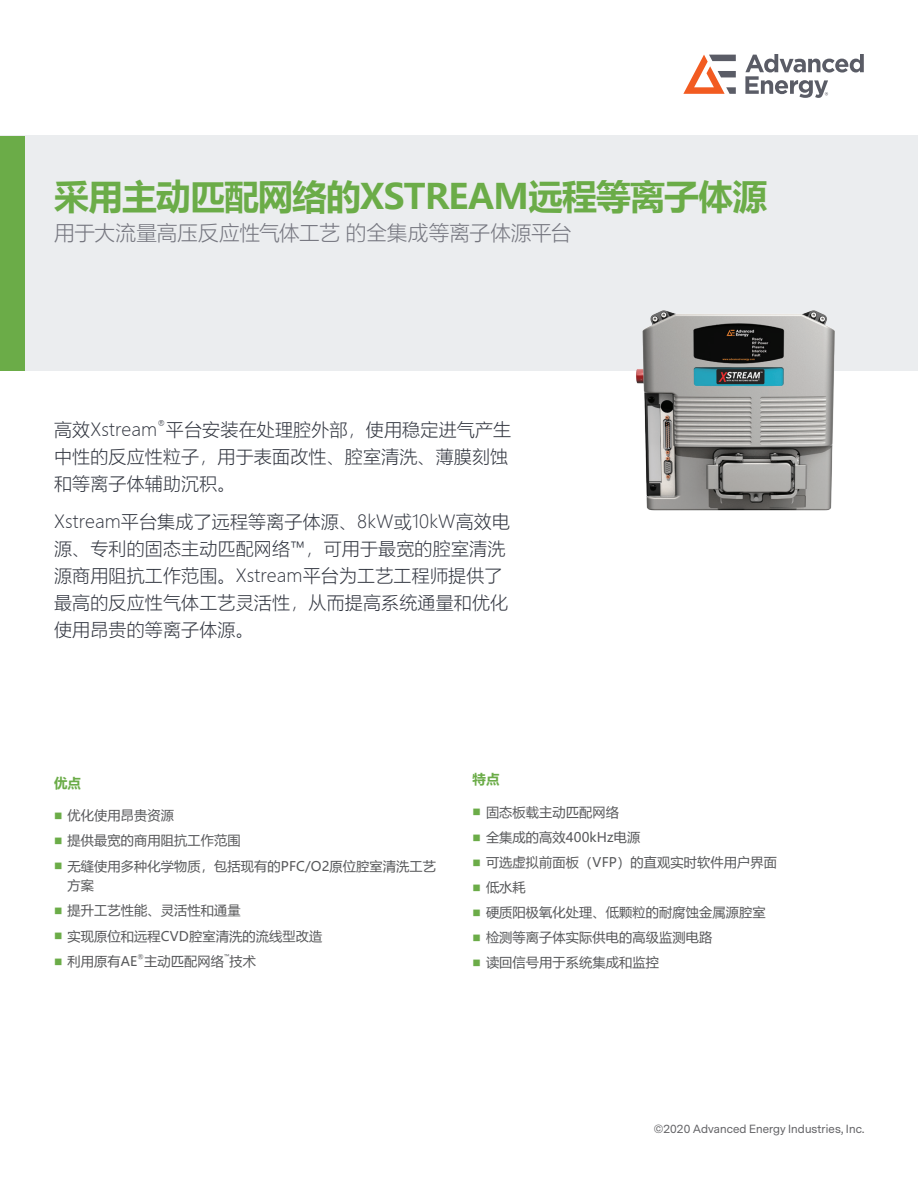
<style>
.page{position:relative;width:918px;height:1188px;background:#fff}
.page>*{position:absolute;margin:0;border:0;box-sizing:border-box;transform-origin:0 0}
.t1{font:700 34.95px "Microsoft Ya Hei UI";letter-spacing:-.025em;color:#6bac48}
.TitleSub{font:20.55px "Microsoft Ya Hei UI Light";letter-spacing:-.01em;color:#75767f}
.Product_Overview_bod{font:18px/27px "Microsoft Ya Hei UI Light";letter-spacing:.01em;color:#323640}
.Cover_Heading{font:700 13.5px "Microsoft Ya Hei UI";color:#6bac48}
.Bulleted{font:13.2px/19.8px "Microsoft Ya Hei UI";letter-spacing:.01em;color:#57585a}
.t2{font:11.1px "Messina Sans";letter-spacing:.01em;color:#636366}
.Product_Overview_bod-2{font:9px "Microsoft Ya Hei UI Light";color:#323640}
.Bulleted-2{font:6.6px "Microsoft Ya Hei UI";color:#57585a}
.s1{color:#6bac48}
</style>
<div class="page">
<div style="left:0;top:136px;width:918px;height:235px;background:#ebedef"></div>
<div style="left:0;top:136px;width:24px;height:235px;background:#6bac48"></div>
<img style="left:636px;top:310px;width:199px;height:201px">
<svg style="left:683px;top:55px;width:53px;height:39px"></svg>
<svg style="left:745px;top:54px;width:119px;height:44px"></svg>
<p class="t1" style="left:54px;top:172px;width:715px">采用主动匹配网络的XSTREAM远程等离子体源</p>
<p class="TitleSub" style="left:54px;top:219px;width:519px">用于大流量高压反应性气体工艺 的全集成等离子体源平台</p>
<p class="Product_Overview_bod" style="left:54px;top:415px;width:105px">高效Xstream</p>
<p class="Product_Overview_bod-2" style="left:157px;top:417px;width:10px">®</p>
<p class="Product_Overview_bod" style="left:54px;top:415px;width:459px;text-indent:112px">平台安装在处理腔外部，使用稳定进气产生中性的反应性粒子，用于表面改性、腔室清洗、薄膜刻蚀和等离子体辅助沉积。</p>
<p class="Product_Overview_bod" style="left:54px;top:508px;width:458px">Xstream平台集成了远程等离子体源、8kW或10kW高效电源、专利的固态主动匹配网络™，可用于最宽的腔室清洗源商用阻抗工作范围。Xstream平台为工艺工程师提供了最高的反应性气体工艺灵活性，从而提高系统通量和优化使用昂贵的等离子体源。</p>
<p class="Cover_Heading" style="left:54px;top:773px;width:28px">优点</p>
<p class="Bulleted" style="left:54px;top:805px;width:122px"><span class="s1">■</span> 优化使用昂贵资源</p>
<p class="Bulleted" style="left:54px;top:830px;width:188px"><span class="s1">■</span> 提供最宽的商用阻抗工作范围</p>
<p class="Bulleted" style="left:68px;top:855px;width:370px;text-indent:-14px"><span class="s1">■</span> 无缝使用多种化学物质，包括现有的PFC/O2原位腔室清洗工艺方案</p>
<p class="Bulleted" style="left:54px;top:900px;width:188px"><span class="s1">■</span> 提升工艺性能、灵活性和通量</p>
<p class="Bulleted" style="left:54px;top:926px;width:270px"><span class="s1">■</span> 实现原位和远程CVD腔室清洗的流线型改造</p>
<p class="Bulleted" style="left:54px;top:951px;width:85px"><span class="s1">■</span> 利用原有AE</p>
<p class="Bulleted-2" style="left:138px;top:952px;width:8px">®</p>
<p class="Bulleted" style="left:144px;top:951px;width:114px">主动匹配网络技术</p>
<p class="Bulleted-2" style="left:224px;top:952px;width:7px">™</p>
<p class="Cover_Heading" style="left:472px;top:770px;width:28px">特点</p>
<p class="Bulleted" style="left:472px;top:802px;width:148px"><span class="s1">■</span> 固态板载主动匹配网络</p>
<p class="Bulleted" style="left:472px;top:827px;width:169px"><span class="s1">■</span> 全集成的高效400kHz电源</p>
<p class="Bulleted" style="left:472px;top:852px;width:306px"><span class="s1">■</span> 可选虚拟前面板（VFP）的直观实时软件用户界面</p>
<p class="Bulleted" style="left:472px;top:877px;width:55px"><span class="s1">■</span> 低水耗</p>
<p class="Bulleted" style="left:472px;top:902px;width:295px"><span class="s1">■</span> 硬质阳极氧化处理、低颗粒的耐腐蚀金属源腔室</p>
<p class="Bulleted" style="left:472px;top:927px;width:242px"><span class="s1">■</span> 检测等离子体实际供电的高级监测电路</p>
<p class="Bulleted" style="left:472px;top:952px;width:188px"><span class="s1">■</span> 读回信号用于系统集成和监控</p>
<p class="t2" style="left:654px;top:1122px;width:212px">©2020 Advanced Energy Industries, Inc.</p>
</div>
